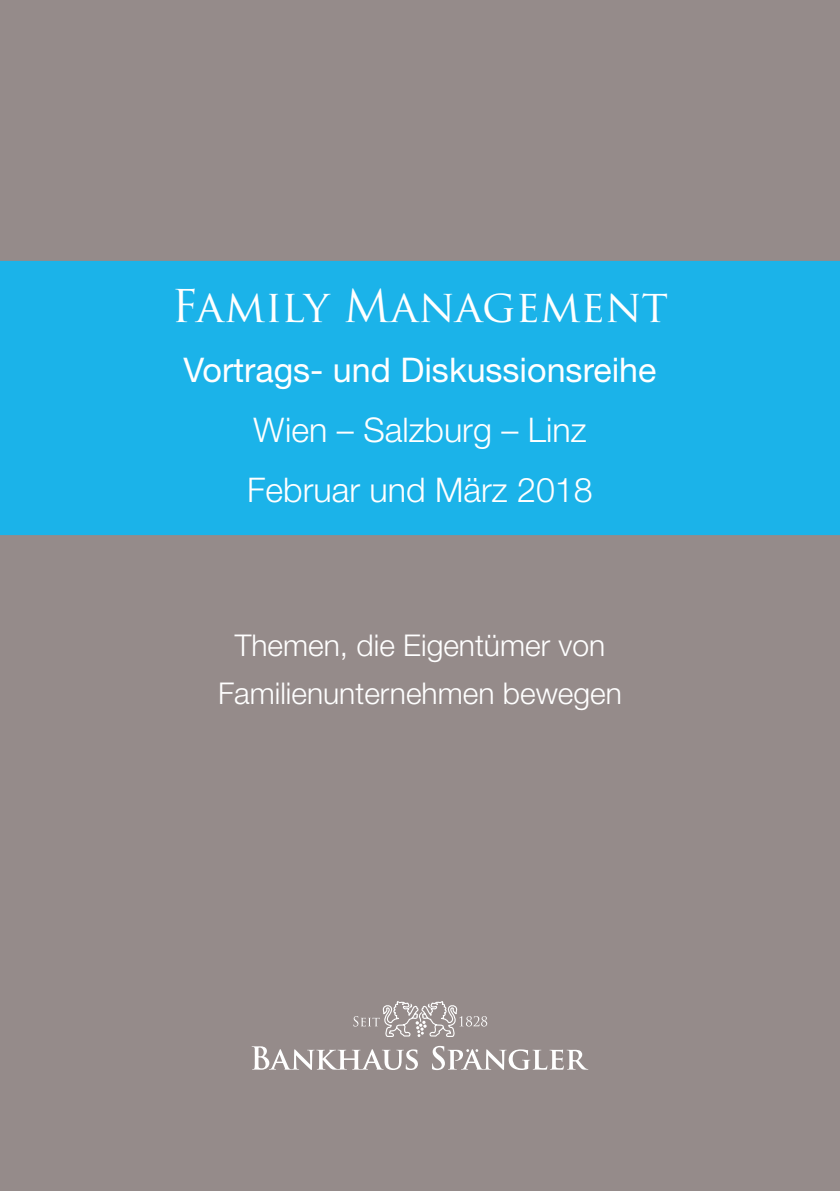
<style>
.page{position:relative;width:840px;height:1191px;background:#fff}
.page>*{position:absolute;margin:0;border:0;box-sizing:border-box;transform-origin:0 0}
.t1{font:44px "Trajan Pro";color:#fff}
.t2{font:300 34px "Helvetica Neue LT";color:#fff}
.t3{font:34px "Helvetica Neue LT";color:#fff}
.t4{font:300 30px "Helvetica Neue LT";color:#fff}
</style>
<div class="page">
<div style="left:0;top:0;width:839px;height:1191px;background:#958b8a"></div>
<div style="left:0;top:261px;width:839px;height:274px;background:#1bb3e9"></div>
<svg style="left:353px;top:1001px;width:134px;height:38px;background:#a59d9c"></svg>
<svg style="left:251px;top:1046px;width:166px;height:24px"></svg>
<svg style="left:432px;top:1045px;width:156px;height:25px"></svg>
<p class="t1" style="left:171px;top:278px;width:498px">Family Management</p>
<p class="t3" style="left:183px;top:350px;width:474px">Vortrags- und Diskussionsreihe</p>
<p class="t2" style="left:253px;top:409px;width:334px">Wien – Salzburg – Linz</p>
<p class="t2" style="left:247px;top:469px;width:347px">Februar und März 2018</p>
<p class="t4" style="left:234px;top:626px;width:372px">Themen, die Eigentümer von</p>
<p class="t4" style="left:218px;top:674px;width:405px">Familienunternehmen bewegen</p>
</div>
